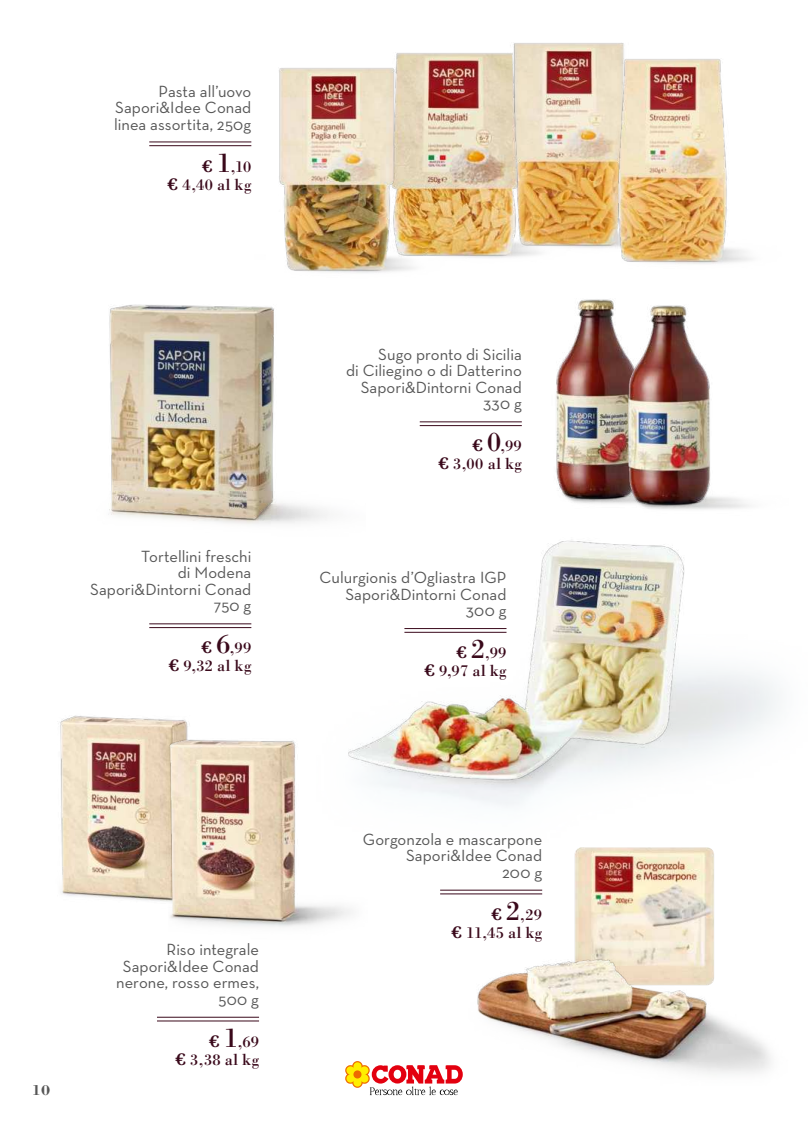
<style>
.page{position:relative;width:808px;height:1127px;background:#fff}
.page>*{position:absolute;margin:0;border:0;box-sizing:border-box;transform-origin:0 0}
.t1{font:16.5px/16.5px "Neutra Text";letter-spacing:.005em;color:#565656;text-align:right}
.t2{font:16.5px/18px "Bodoni Std";letter-spacing:.015em;color:#3a091b;text-align:right}
.t3{font:700 15px "Bodoni Std";color:#565656}
.s1{font-family:"Arima";font-weight:700}
.s2{font-size:28.5px}
</style>
<div class="page">
<img style="left:368px;top:537px;width:318px;height:260px">
<img style="left:108px;top:304px;width:252px;height:223px">
<hr style="left:404px;top:628px;width:102px;height:1px;background:#3a091b">
<hr style="left:404px;top:632px;width:102px;height:1px;background:#3a091b">
<hr style="left:149px;top:623px;width:102px;height:1px;background:#3a091b">
<hr style="left:149px;top:627px;width:102px;height:1px;background:#3a091b">
<img style="left:556px;top:299px;width:68px;height:206px">
<img style="left:596px;top:457px;width:170px;height:53px">
<img style="left:624px;top:305px;width:103px;height:206px">
<hr style="left:420px;top:421px;width:102px;height:1px;background:#3a091b">
<hr style="left:420px;top:425px;width:102px;height:1px;background:#3a091b">
<hr style="left:157px;top:1017px;width:102px;height:1px;background:#3a091b">
<hr style="left:157px;top:1020px;width:102px;height:1px;background:#3a091b">
<img style="left:60px;top:715px;width:128px;height:187px">
<img style="left:168px;top:738px;width:200px;height:189px">
<img style="left:465px;top:847px;width:306px;height:227px">
<hr style="left:149px;top:142px;width:102px;height:1px;background:#3a091b">
<hr style="left:149px;top:145px;width:102px;height:1px;background:#3a091b">
<img style="left:513px;top:43px;width:111px;height:9px">
<img style="left:396px;top:46px;width:195px;height:212px">
<img style="left:591px;top:52px;width:160px;height:212px">
<img style="left:279px;top:62px;width:187px;height:211px">
<hr style="left:440px;top:890px;width:102px;height:1px;background:#3a091b">
<hr style="left:440px;top:893px;width:102px;height:1px;background:#3a091b">
<svg style="left:345px;top:1061px;width:118px;height:34px"></svg>
<p class="t1" style="left:114px;top:84px;width:139px;text-align:justify;text-indent:45px">Pasta all’uovo Sapori&amp;Idee Conad linea assortita, 250g</p>
<p class="t2" style="left:168px;top:159px;width:85px"><span class="s1">€</span> <span class="s2">1</span>,10<br><span class="s1">€</span> 4,40 al kg</p>
<p class="t1" style="left:90px;top:549px;width:163px">Tortellini freschi<br>di Modena<br>Sapori&amp;Dintorni Conad<br>750 g</p>
<p class="t2" style="left:169px;top:641px;width:84px"><span class="s1">€</span> <span class="s2">6</span>,99<br><span class="s1">€</span> 9,32 al kg</p>
<p class="t3" style="left:32px;top:1081px;width:20px">10</p>
<p class="t1" style="left:116px;top:943px;width:144px">Riso integrale<br>Sapori&amp;Idee Conad nerone, rosso ermes,<br>500 g</p>
<p class="t2" style="left:175px;top:1034px;width:85px"><span class="s1">€</span> <span class="s2">1</span>,69<br><span class="s1">€</span> 3,38 al kg</p>
<p class="t1" style="left:346px;top:347px;width:177px">Sugo pronto di Sicilia<br>di Ciliegino o di Datterino<br>Sapori&amp;Dintorni Conad<br>330 g</p>
<p class="t2" style="left:438px;top:439px;width:85px"><span class="s1">€</span> <span class="s2">0</span>,99<br><span class="s1">€</span> 3,00 al kg</p>
<p class="t1" style="left:320px;top:571px;width:188px">Culurgionis d’Ogliastra IGP<br>Sapori&amp;Dintorni Conad<br>300 g</p>
<p class="t2" style="left:424px;top:645px;width:84px"><span class="s1">€</span> <span class="s2">2</span>,99<br><span class="s1">€</span> 9,97 al kg</p>
<p class="t1" style="left:363px;top:832px;width:181px">Gorgonzola e mascarpone<br>Sapori&amp;Idee Conad<br>200 g</p>
<p class="t2" style="left:451px;top:907px;width:92px"><span class="s1">€</span> <span class="s2">2</span>,29<br><span class="s1">€</span> 11,45 al kg</p>
</div>
